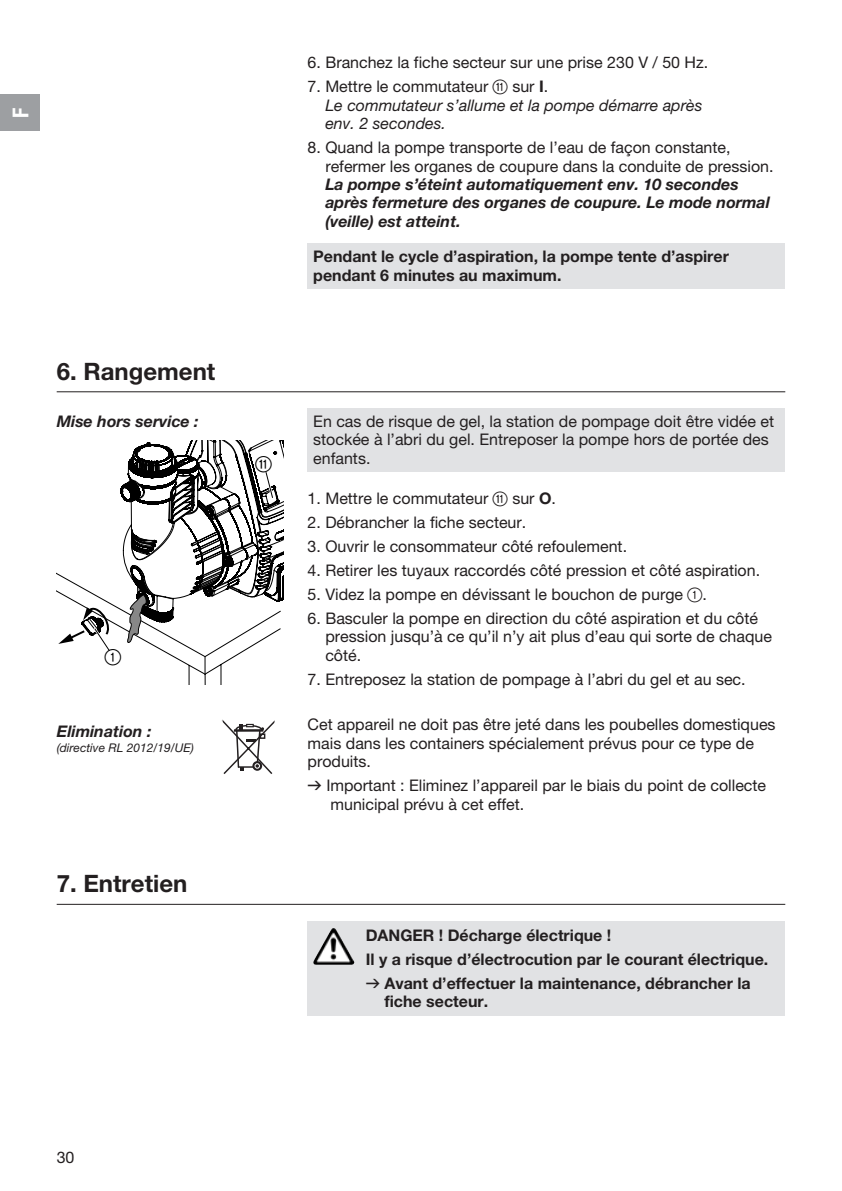
<style>
.page{position:relative;width:842px;height:1191px;background:#fff}
.page>*{position:absolute;margin:0;border:0;box-sizing:border-box;transform-origin:0 0}
.t1{font:700 24px "GARDENA Pro";color:#231f20}
.t2{font:22px "Ziffernim Kreisund Quadrat BQ";color:#000}
.t3{font:22px "GARDENA Pro Bo Cond";color:#fff}
.t4{font:16px/18.4px "GARDENA Pro";color:#231f20}
.t5{font:700 16px/24px "GARDENA Pro";color:#231f20}
.t6{font:italic 700 16px/18.4px "GARDENA Pro";color:#231f20}
.t7{font:italic 16px/18.4px "GARDENA Pro";color:#231f20}
.t8{font:italic 12px "GARDENA Pro";color:#231f20}
.s1{font-style:normal}
.s2{font-family:"Ziffernim Kreisund Quadrat BQ";font-style:normal;font-size:20px}
.s3{font-weight:700;font-style:normal}
.s4{font-family:"Ziffernim Kreisund Quadrat BQ";font-size:20px}
.s5{font-weight:700}
.s6{font-family:"Formdruck"}
.s7{font-family:"Formdruck";font-weight:400}
</style>
<div class="page">
<div style="left:0;top:95px;width:40px;height:36px;background:#9d9fa2"></div>
<div style="left:308px;top:244px;width:477px;height:45px;background:#e1e2e4"></div>
<div style="left:308px;top:408px;width:477px;height:64px;background:#e1e2e4"></div>
<hr style="left:57px;top:391px;width:728px;height:1px;background:#231f20">
<svg style="left:57px;top:440px;width:226px;height:244px"></svg>
<svg style="left:221px;top:719px;width:54px;height:55px"></svg>
<div style="left:308px;top:921px;width:477px;height:94px;background:#e1e2e4"></div>
<hr style="left:57px;top:904px;width:728px;height:1px;background:#231f20">
<img style="left:313px;top:928px;width:20px;height:36px">
<h2 class="t3" style="left:7px;top:118px;width:12px;rotate:-90deg">F</h2>
<h1 class="t1" style="left:57px;top:356px;width:160px">6. Rangement</h1>
<p class="t6" style="left:57px;top:411px;width:143px">Mise hors service :</p>
<h2 class="t2" style="left:105px;top:644px;width:18px">1</h2>
<p class="t6" style="left:57px;top:722px;width:96px">Elimination :</p>
<p class="t8" style="left:57px;top:741px;width:139px">(directive RL 2012/19/UE)</p>
<h1 class="t1" style="left:57px;top:869px;width:132px">7. Entretien</h1>
<p class="t4" style="left:308px;top:53px;width:402px">6. Branchez la fiche secteur sur une prise 230 V / 50 Hz.</p>
<p class="t7" style="left:325px;top:77px;width:378px;text-indent:-18px"><span class="s1">7. Mettre le commutateur</span> <span class="s2">q</span> <span class="s1">sur</span> <span class="s3">I</span><span class="s1">.<br></span>Le commutateur s’allume et la pompe démarre après env. 2 secondes.</p>
<p class="t4" style="left:325px;top:138px;width:450px;text-indent:-18px">8. Quand la pompe transporte de l’eau de façon constante, refermer les organes de coupure dans la conduite de pression.</p>
<p class="t6" style="left:325px;top:175px;width:446px">La pompe s’éteint automatiquement env. 10 secondes après fermeture des organes de coupure. Le mode normal (veille) est atteint.</p>
<p class="t5" style="left:313px;top:247px;width:417px;line-height:18.4px">Pendant le cycle d’aspiration, la pompe tente d’aspirer pendant 6 minutes au maximum.</p>
<h2 class="t2" style="left:255px;top:452px;width:18px">q</h2>
<p class="t4" style="left:313px;top:412px;width:462px">En cas de risque de gel, la station de pompage doit être vidée et stockée à l’abri du gel. Entreposer la pompe hors de portée des enfants.</p>
<p class="t4" style="left:308px;top:488px;width:250px">1. Mettre le commutateur <span class="s4">q</span> sur <span class="s5">O</span>.</p>
<p class="t4" style="left:308px;top:512px;width:220px">2. Débrancher la fiche secteur.</p>
<p class="t4" style="left:308px;top:537px;width:321px">3. Ouvrir le consommateur côté refoulement.</p>
<p class="t4" style="left:308px;top:561px;width:454px">4. Retirer les tuyaux raccordés côté pression et côté aspiration.</p>
<p class="t4" style="left:308px;top:585px;width:401px">5. Videz la pompe en dévissant le bouchon de purge <span class="s4">1</span>.</p>
<p class="t4" style="left:325px;top:609px;width:448px;text-indent:-18px">6. Basculer la pompe en direction du côté aspiration et du côté pression jusqu’à ce qu’il n’y ait plus d’eau qui sorte de chaque côté.</p>
<p class="t4" style="left:308px;top:670px;width:440px">7. Entreposez la station de pompage à l’abri du gel et au sec.</p>
<p class="t4" style="left:308px;top:715px;width:469px">Cet appareil ne doit pas être jeté dans les poubelles domestiques mais dans les containers spécialement prévus pour ce type de produits.</p>
<p class="t4" style="left:330px;top:776px;width:437px;text-indent:-23px"><span class="s6">v</span> Important : Eliminez l’appareil par le biais du point de collecte municipal prévu à cet effet.</p>
<p class="t5" style="left:366px;top:922px;width:404px">DANGER ! Décharge électrique !<br>Il y a risque d’électrocution par le courant électrique. <span class="s7">v</span> Avant d’effectuer la maintenance, débrancher la</p>
<p class="t5" style="left:384px;top:989px;width:105px">fiche secteur.</p>
<p class="t4" style="left:57px;top:1147px;width:19px">30</p>
</div>
